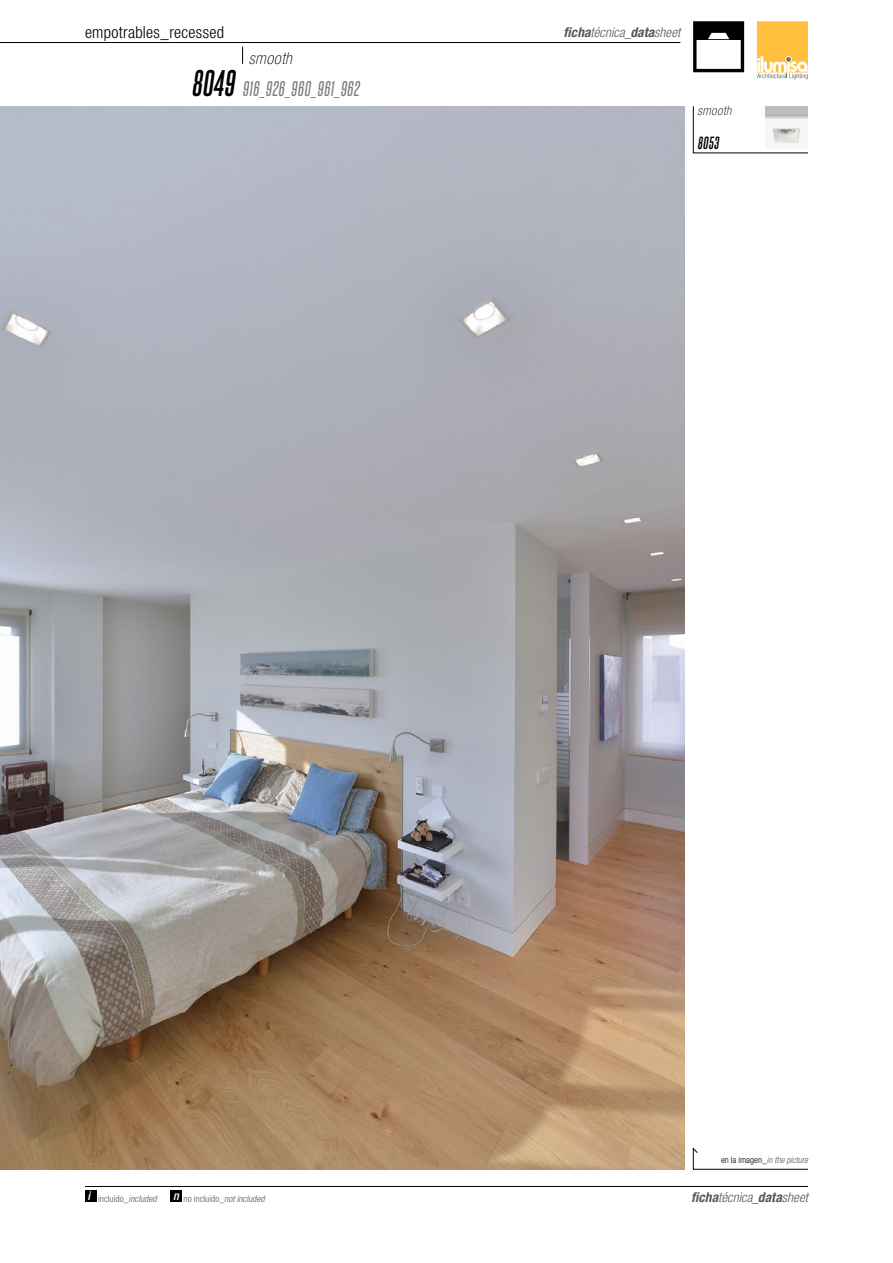
<style>
.page{position:relative;width:893px;height:1263px;background:#fff}
.page>*{position:absolute;margin:0;border:0;box-sizing:border-box;transform-origin:0 0}
.t1{font:italic 18px "Steelfish Rg";letter-spacing:.045em;color:#7b7c7e}
.t2{font:300 condensed 16.5px "Helvetica Neue LT Std";letter-spacing:.02em;color:#000}
.t3{font:italic 100 condensed 16.5px "Helvetica Neue LT Std";letter-spacing:.03em;color:#000}
.t4{font:italic 700 15px "Steelfish Rg";color:#000}
.t5{font:italic 300 condensed 13.5px "Helvetica Neue LT Std";color:#58585a}
.t6{font:italic 100 condensed 12.75px "Helvetica Neue LT Std";letter-spacing:.04em;color:#000}
.t7{font:300 condensed 9.3px "Helvetica Neue LT Std";letter-spacing:.005em;color:#58585a}
.t8{font:italic 300 condensed 9px "Helvetica Neue LT Std";color:#58585a}
.s1{font-weight:700;font-size:31.5px;color:#000}
.s2{font-weight:700}
.s3{font-weight:500}
.s4{font-style:italic}
.s5{font-style:normal;color:#000}
</style>
<div class="page">
<svg style="left:757px;top:21px;width:51px;height:58px;background:#faca6a"></svg>
<img style="left:0;top:106px;width:685px;height:1063px">
<svg style="left:693px;top:1148px;width:115px;height:21px"></svg>
<svg style="left:693px;top:106px;width:115px;height:47px"></svg>
<svg style="left:242px;top:47px;width:1px;height:17px"></svg>
<hr style="left:85px;top:1186px;width:723px;height:1px;background:#000">
<svg style="left:693px;top:21px;width:51px;height:51px"></svg>
<hr style="left:0;top:42px;width:680px;height:1px;background:#000">
<div style="left:170px;top:1191px;width:11px;height:11px;background:#000"></div>
<div style="left:85px;top:1191px;width:11px;height:11px;background:#000"></div>
<p class="t2" style="left:85px;top:22px;width:141px">empotrables_recessed</p>
<p class="t3" style="left:249px;top:49px;width:45px">smooth</p>
<h1 class="t1" style="left:191px;top:77px;width:169px"><span class="s1">8049</span> 916_926_960_961_962</h1>
<p class="t5" style="left:564px;top:24px;width:118px"><span class="s2">ficha</span>técnica<span class="s3">_</span><span class="s2">data</span>sheet</p>
<p class="t6" style="left:697px;top:104px;width:35px">smooth</p>
<p class="t4" style="left:697px;top:134px;width:23px">8053</p>
<p class="t7" style="left:88px;top:1193px;width:70px"><sup>i</sup> incluido_<span class="s4">included</span></p>
<p class="t7" style="left:173px;top:1193px;width:93px"><sup>n</sup> no incluido_<span class="s4">not included</span></p>
<p class="t8" style="left:721px;top:1155px;width:88px"><span class="s5">en la imagen_</span>in the picture</p>
<p class="t5" style="left:691px;top:1189px;width:118px"><span class="s2">ficha</span>técnica<span class="s3">_</span><span class="s2">data</span>sheet</p>
</div>
